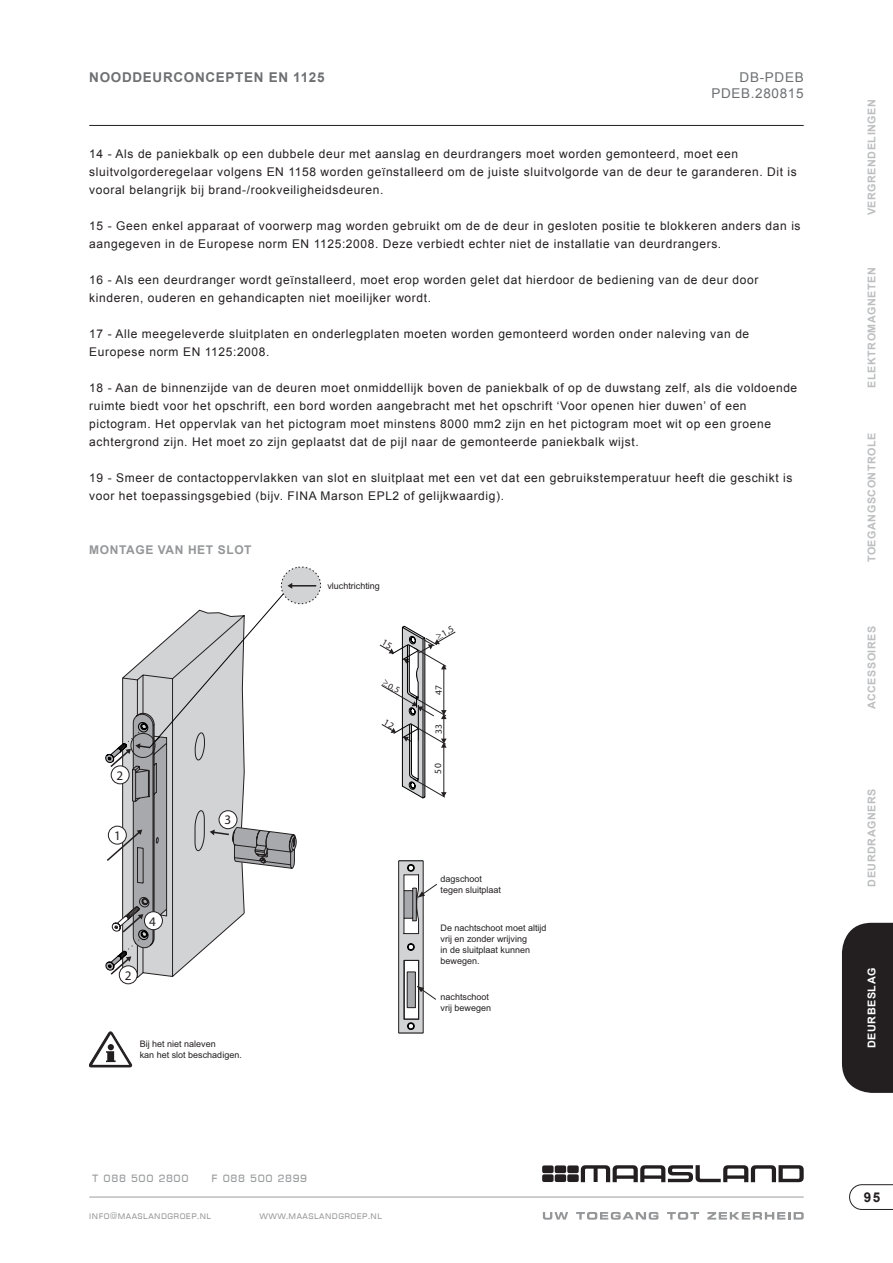
<style>
.page{position:relative;width:893px;height:1263px;background:#fff}
.page>*{position:absolute;margin:0;border:0;box-sizing:border-box;transform-origin:0 0}
.t1{font:700 13.5px "Arial";letter-spacing:.05em;color:#6d6f71}
.t2{font:13.5px/16.2px "Arial";letter-spacing:.05em;color:#6d6f71;text-align:right}
.t3{font:700 13.5px "Arial";color:#231f20}
.t4{font:13.2px "Malgun Gothic";color:#231f20}
.t5{font:12.75px "Eurostile DCD";letter-spacing:.05em;color:#949698}
.t6{font:12px/18px "Arial";letter-spacing:.05em;color:#231f20}
.t7{font:700 12px "Arial";letter-spacing:.05em;color:#949698}
.t8{font:700 10.8px "Arial";letter-spacing:.05em;color:#bcbec0}
.t9{font:700 10.8px "Arial";letter-spacing:.05em;color:#fff}
.t10{font:9.75px "Eurostile DCD";letter-spacing:.05em;color:#949698}
.t11{font:300 9.45px "Univers";color:#231f20}
.t12{font:9.45px "Malgun Gothic";color:#231f20}
.t13{font:9px/10.8px "Arial";color:#231f20}
</style>
<div class="page">
<div style="left:842px;top:923px;width:51px;height:170px;background:#231f20"></div>
<hr style="left:89px;top:125px;width:715px;height:1px;background:#231f20">
<svg style="left:543px;top:1212px;width:25px;height:8px"></svg>
<svg style="left:576px;top:1212px;width:82px;height:8px"></svg>
<svg style="left:667px;top:1212px;width:32px;height:8px"></svg>
<svg style="left:707px;top:1212px;width:97px;height:7px"></svg>
<svg style="left:542px;top:1165px;width:262px;height:17px"></svg>
<svg style="left:849px;top:1184px;width:44px;height:26px"></svg>
<hr style="left:89px;top:1196px;width:715px;height:2px;background:#bcbec0">
<div style="left:119px;top:965px;width:19px;height:19px;border:1px solid #231f20;border-radius:50%"></div>
<hr style="left:398px;top:861px;width:1px;height:172px;background:#231f20">
<svg style="left:399px;top:860px;width:38px;height:174px"></svg>
<svg style="left:89px;top:1032px;width:43px;height:35px"></svg>
<svg style="left:105px;top:567px;width:216px;height:411px"></svg>
<div style="left:131px;top:733px;width:24px;height:25px;border:1px solid #231f20;border-radius:50%"></div>
<svg style="left:379px;top:625px;width:77px;height:174px"></svg>
<p class="t1" style="left:89px;top:68px;width:237px">NOODDEURCONCEPTEN EN 1125</p>
<p class="t2" style="left:711px;top:69px;width:94px">DB-PDEB<br>PDEB.280815</p>
<p class="t6" style="left:89px;top:144px;width:709px">14 - Als de paniekbalk op een dubbele deur met aanslag en deurdrangers moet worden gemonteerd, moet een sluitvolgorderegelaar volgens EN 1158 worden geïnstalleerd om de juiste sluitvolgorde van de deur te garanderen. Dit is vooral belangrijk bij brand-/rookveiligheidsdeuren.</p>
<p class="t6" style="left:89px;top:216px;width:713px">15 - Geen enkel apparaat of voorwerp mag worden gebruikt om de de deur in gesloten positie te blokkeren anders dan is aangegeven in de Europese norm EN 1125:2008. Deze verbiedt echter niet de installatie van deurdrangers.</p>
<p class="t6" style="left:89px;top:270px;width:670px">16 - Als een deurdranger wordt geïnstalleerd, moet erop worden gelet dat hierdoor de bediening van de deur door kinderen, ouderen en gehandicapten niet moeilijker wordt.</p>
<p class="t6" style="left:89px;top:324px;width:661px">17 - Alle meegeleverde sluitplaten en onderlegplaten moeten worden gemonteerd worden onder naleving van de<br>Europese norm EN 1125:2008.</p>
<p class="t6" style="left:89px;top:378px;width:709px">18 - Aan de binnenzijde van de deuren moet onmiddellijk boven de paniekbalk of op de duwstang zelf, als die voldoende ruimte biedt voor het opschrift, een bord worden aangebracht met het opschrift ‘Voor openen hier duwen’ of een pictogram. Het oppervlak van het pictogram moet minstens 8000 mm2 zijn en het pictogram moet wit op een groene achtergrond zijn. Het moet zo zijn geplaatst dat de pijl naar de gemonteerde paniekbalk wijst.</p>
<p class="t6" style="left:89px;top:468px;width:705px">19 - Smeer de contactoppervlakken van slot en sluitplaat met een vet dat een gebruikstemperatuur heeft die geschikt is voor het toepassingsgebied (bijv. FINA Marson EPL2 of gelijkwaardig).</p>
<p class="t7" style="left:89px;top:541px;width:164px">MONTAGE VAN HET SLOT</p>
<p class="t4" style="left:117px;top:767px;width:8px">2</p>
<p class="t4" style="left:114px;top:827px;width:8px">1</p>
<p class="t4" style="left:224px;top:812px;width:8px">3</p>
<p class="t4" style="left:125px;top:967px;width:8px">2</p>
<p class="t4" style="left:149px;top:913px;width:8px">4</p>
<p class="t13" style="left:140px;top:1039px;width:104px">Bij het niet naleven<br>kan het slot beschadigen.</p>
<p class="t13" style="left:327px;top:580px;width:54px">vluchtrichting</p>
<p class="t5" style="left:92px;top:1171px;width:98px">t 088 500 2800</p>
<p class="t5" style="left:212px;top:1171px;width:97px">f 088 500 2899</p>
<p class="t10" style="left:89px;top:1210px;width:123px">info@maaslandgroep.nl</p>
<p class="t10" style="left:259px;top:1210px;width:124px">www.maaslandgroep.nl</p>
<p class="t11" style="left:433px;top:695px;width:12px;rotate:-90deg">47</p>
<p class="t11" style="left:433px;top:734px;width:12px;rotate:-90deg">33</p>
<p class="t12" style="left:432px;top:773px;width:12px;rotate:-90deg">50</p>
<p class="t13" style="left:441px;top:874px;width:62px">dagschoot tegen sluitplaat</p>
<p class="t13" style="left:441px;top:923px;width:108px">De nachtschoot moet altijd vrij en zonder wrijving<br>in de sluitplaat kunnen bewegen.</p>
<p class="t13" style="left:441px;top:992px;width:52px">nachtschoot vrij bewegen</p>
<p class="t8" style="left:865px;top:215px;width:118px;rotate:-90deg">VERGRENDELINGEN</p>
<p class="t8" style="left:865px;top:388px;width:122px;rotate:-90deg">ELEKTROMAGNETEN</p>
<p class="t8" style="left:865px;top:562px;width:131px;rotate:-90deg">TOEGANGSCONTROLE</p>
<p class="t8" style="left:865px;top:709px;width:85px;rotate:-90deg">ACCESSOIRES</p>
<p class="t8" style="left:865px;top:887px;width:99px;rotate:-90deg">DEURDRAGNERS</p>
<p class="t9" style="left:865px;top:1048px;width:82px;rotate:-90deg">DEURBESLAG</p>
<p class="t3" style="left:864px;top:1188px;width:18px">95</p>
</div>
